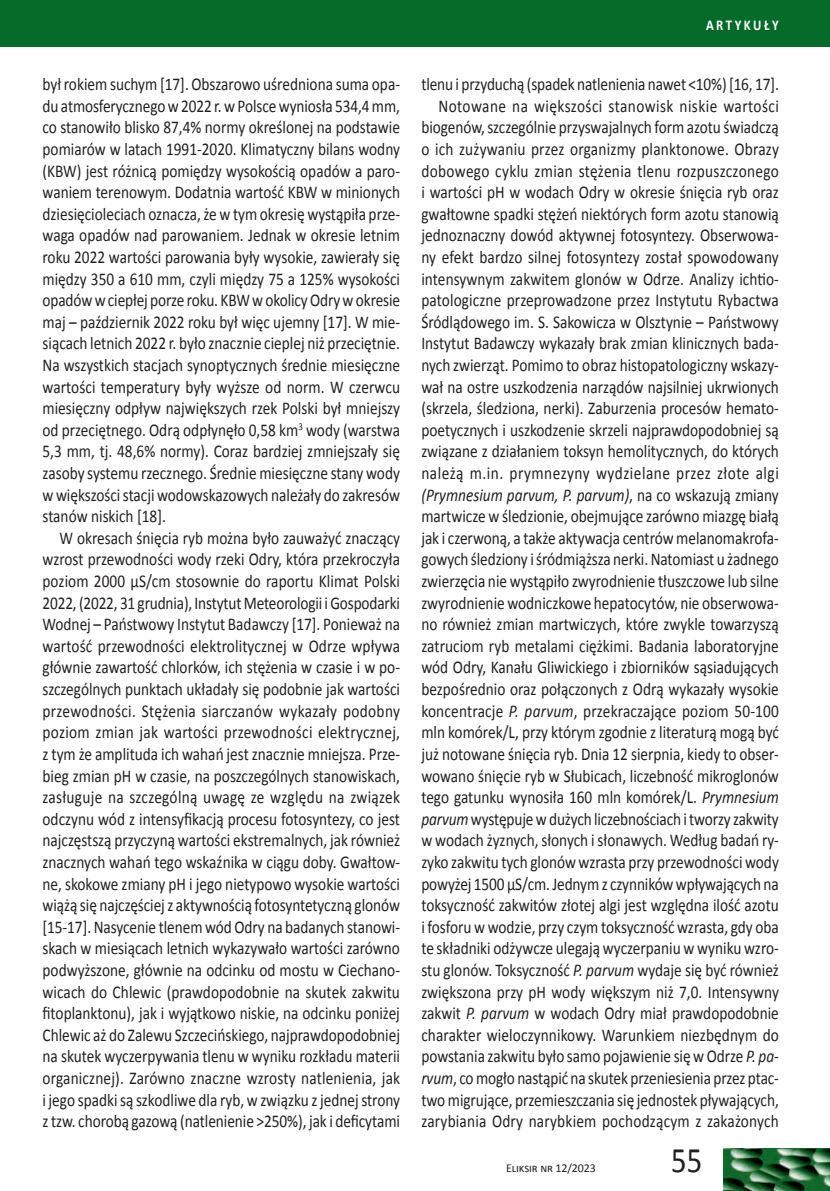
<style>
.page{position:relative;width:830px;height:1191px;background:#fff}
.page>*{position:absolute;margin:0;border:0;box-sizing:border-box;transform-origin:0 0}
.t1{font:36px "Calibri";color:#231f20;scale:.85 1}
.t2{font:18px/21.6px "Calibri";color:#231f20;scale:.85 1}
.t3{font:700 15px "Calibri";letter-spacing:.2em;color:#fff;scale:.85 1}
.t4{font:12px "Calibri";letter-spacing:-.01em;color:#231f20}
.s1{font-style:italic}
</style>
<div class="page">
<div style="left:0;top:0;width:829px;height:47px;background:#056b29"></div>
<img style="left:723px;top:1148px;width:106px;height:43px">
<p class="t2" style="left:43px;top:73px;width:422px">był rokiem suchym [17]. Obszarowo uśredniona suma opa&shy;du atmosferycznego w 2022 r. w Polsce wyniosła 534,4 mm, co stanowiło blisko 87,4% normy określonej na podstawie pomiarów w latach 1991-2020. Klimatyczny bilans wodny (KBW) jest różnicą pomiędzy wysokością opadów a paro&shy;waniem terenowym. Dodatnia wartość KBW w minionych dziesięcioleciach oznacza, że w tym okresię wystąpiła prze&shy;waga opadów nad parowaniem. Jednak w okresie letnim roku 2022 wartości parowania były wysokie, zawierały się między 350 a 610 mm, czyli między 75 a 125% wysokości opadów w ciepłej porze roku. KBW w okolicy Odry w okresie maj – październik 2022 roku był więc ujemny [17]. W mie&shy;siącach letnich 2022 r. było znacznie cieplej niż przeciętnie.<br>Na wszystkich stacjach synoptycznych średnie miesięczne wartości temperatury były wyższe od norm. W czerwcu miesięczny odpływ największych rzek Polski był mniejszy od przeciętnego. Odrą odpłynęło 0,58 km<sup>3</sup> wody (warstwa 5,3 mm, tj. 48,6% normy). Coraz bardziej zmniejszały się zasoby systemu rzecznego. Średnie miesięczne stany wody w większości stacji wodowskazowych należały do zakresów stanów niskich [18].</p>
<p class="t2" style="left:43px;top:527px;width:422px;text-align:justify;text-indent:17px">W okresach śnięcia ryb można było zauważyć znaczący wzrost przewodności wody rzeki Odry, która przekroczyła poziom 2000 μS/cm stosownie do raportu Klimat Polski 2022, (2022, 31 grudnia), Instytut Meteorologii i Gospodarki Wodnej – Państwowy Instytut Badawczy [17]. Ponieważ na wartość przewodności elektrolitycznej w Odrze wpływa głównie zawartość chlorków, ich stężenia w czasie i w po&shy;szczególnych punktach układały się podobnie jak wartości przewodności. Stężenia siarczanów wykazały podobny poziom zmian jak wartości przewodności elektrycznej, z tym że amplituda ich wahań jest znacznie mniejsza. Prze&shy;bieg zmian pH w czasie, na poszczególnych stanowiskach, zasługuje na szczególną uwagę ze względu na związek odczynu wód z intensyfikacją procesu fotosyntezy, co jest najczęstszą przyczyną wartości ekstremalnych, jak również znacznych wahań tego wskaźnika w ciągu doby. Gwałtow&shy;ne, skokowe zmiany pH i jego nietypowo wysokie wartości wiążą się najczęściej z aktywnością fotosyntetyczną glonów [15-17]. Nasycenie tlenem wód Odry na badanych stanowi&shy;skach w miesiącach letnich wykazywało wartości zarówno podwyższone, głównie na odcinku od mostu w Ciechano&shy;wicach do Chlewic (prawdopodobnie na skutek zakwitu fitoplanktonu), jak i wyjątkowo niskie, na odcinku poniżej Chlewic aż do Zalewu Szczecińskiego, najprawdopodobniej na skutek wyczerpywania tlenu w wyniku rozkładu materii organicznej). Zarówno znaczne wzrosty natlenienia, jak i jego spadki są szkodliwe dla ryb, w związku z jednej strony z tzw. chorobą gazową (natlenienie &gt;250%), jak i deficytami</p>
<p class="t3" style="left:705px;top:16px;width:87px">ARTYKUŁY</p>
<p class="t2" style="left:421px;top:73px;width:422px;text-align:right">tlenu i przyduchą (spadek natlenienia nawet &lt;10%) [16, 17].<br>Notowane na wię kszości stanowisk niskie wartości biogenów, szczegó lnie przyswajalnych form azotu świadczą o ich zużywaniu przez organizmy planktonowe. Obrazy dobowego cyklu zmian stężenia tlenu rozpuszczonego i wartości pH w wodach Odry w okresie śnięcia ryb oraz gwałtowne spadki stężeń niektórych form azotu stanowią jednoznaczny dowód aktywnej fotosyntezy. Obserwowa&shy;ny efekt bardzo silnej fotosyntezy został spowodowany intensywnym zakwitem glonów w Odrze. Analizy ichtio&shy;patologiczne przeprowadzone przez Instytutu Rybactwa Śródlądowego im. S. Sakowicza w Olsztynie – Państwowy Instytut Badawczy wykazały brak zmian klinicznych bada&shy;nych zwierząt. Pomimo to obraz histopatologiczny wskazy&shy;wał na ostre uszkodzenia narządów najsilniej ukrwionych (skrzela, śledziona, nerki). Zaburzenia procesów hemato&shy;poetycznych i uszkodzenie skrzeli najprawdopodobniej są związane z działaniem toksyn hemolitycznych, do których należą m.in. prymnezyny wydzielane przez złote algi <span class="s1">(Prymnesium parvum, P. parvum)</span>, na co wskazują zmiany martwicze w śledzionie, obejmujące zarówno miazgę białą jak i czerwoną, a także aktywacja centrów melanomakrofa&shy;gowych śledziony i śródmiąższa nerki. Natomiast u żadnego zwierzęcia nie wystąpiło zwyrodnienie tłuszczowe lub silne zwyrodnienie wodniczkowe hepatocytów, nie obserwowa&shy;no również zmian martwiczych, któ re zwykle towarzyszą zatruciom ryb metalami ciężkimi. Badania laboratoryjne wód Odry, Kanału Gliwickiego i zbiorników sąsiadujących bezpośrednio oraz połączonych z Odrą wykazały wysokie koncentracje <span class="s1">P. parvum</span>, przekraczające poziom 50-100 mln komó rek/L, przy któ rym zgodnie z literaturą mogą być już notowane śnięcia ryb. Dnia 12 sierpnia, kiedy to obser&shy;wowano śnięcie ryb w Słubicach, liczebność mikroglonów tego gatunku wynosiła 160 mln komó rek/L. <span class="s1">Prymnesium parvum</span> występuje w dużych liczebnościach i tworzy zakwity w wodach żyznych, słonych i słonawych. Według badań ry&shy;zyko zakwitu tych glonów wzrasta przy przewodności wody powyżej 1500 μS/cm. Jednym z czynników wpływających na toksyczność zakwitów złotej algi jest względna ilość azotu i fosforu w wodzie, przy czym toksyczność wzrasta, gdy oba te składniki odżywcze ulegają wyczerpaniu w wyniku wzro&shy;stu glonów. Toksyczność <span class="s1">P. parvum</span> wydaje się być również zwię kszona przy pH wody wię kszym niż 7,0. Intensywny zakwit <span class="s1">P. parvum</span> w wodach Odry miał prawdopodobnie charakter wieloczynnikowy. Warunkiem niezbędnym do powstania zakwitu było samo pojawienie się w Odrze <span class="s1">P. pa&shy;rvum</span>, co mogło nastąpić na skutek przeniesienia przez ptac&shy;two migrujące, przemieszczania się jednostek pływających, zarybiania Odry narybkiem pochodzącym z zakażonych</p>
<p class="t4" style="left:506px;top:1160px;width:91px">Eliksir nr 12/2023</p>
<h1 class="t1" style="left:671px;top:1137px;width:38px">55</h1>
</div>
